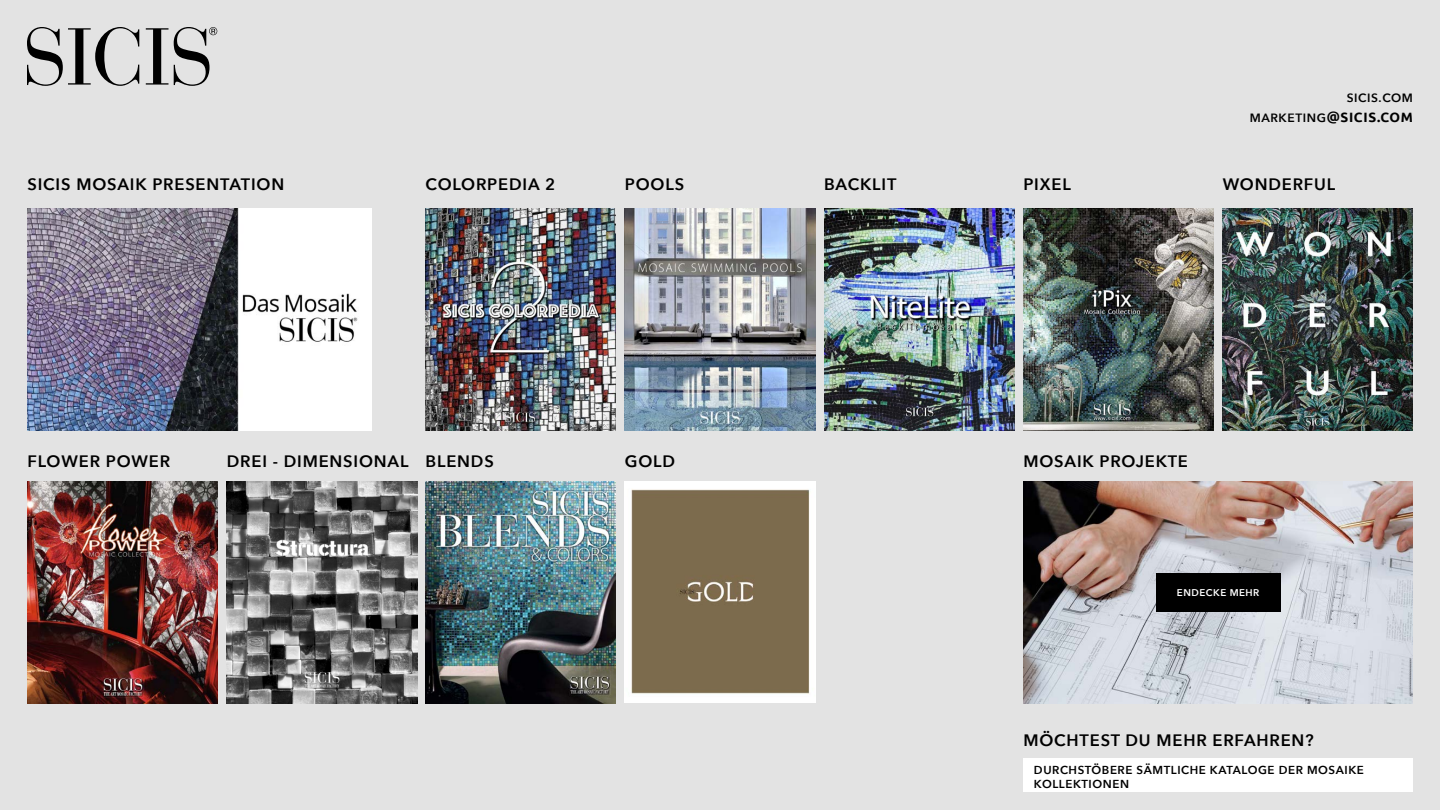
<style>
.page{position:relative;width:1440px;height:810px;background:#e3e3e3}
.page>*{position:absolute;margin:0;border:0;box-sizing:border-box;transform-origin:0 0}
.t1{font:600 16.5px "Avenir Next";letter-spacing:.05em;color:#000}
.t2{font:700 13.5px "Ubuntu";letter-spacing:.05em;color:#000}
.t3{font:600 12px "Avenir Next";letter-spacing:.05em;color:#000}
.t4{font:600 11.55px/13.9px "Avenir Next";letter-spacing:.05em;color:#000}
.t5{font:600 9.75px "Avenir Next";letter-spacing:.05em;color:#fff}
.s1{font-family:"Avenir Next";font-weight:600;font-size:12px}
</style>
<div class="page">
<img style="left:28px;top:481px;width:190px;height:222px">
<img style="left:227px;top:481px;width:190px;height:222px">
<img style="left:426px;top:481px;width:190px;height:222px">
<img style="left:426px;top:208px;width:190px;height:222px">
<img style="left:625px;top:208px;width:190px;height:222px">
<img style="left:824px;top:208px;width:190px;height:222px">
<img style="left:1023px;top:208px;width:191px;height:222px">
<img style="left:1223px;top:208px;width:190px;height:222px">
<svg style="left:27px;top:27px;width:112px;height:59px"></svg>
<svg style="left:146px;top:27px;width:71px;height:59px"></svg>
<img style="left:625px;top:481px;width:190px;height:222px">
<img style="left:1023px;top:481px;width:390px;height:222px">
<div style="left:1156px;top:573px;width:125px;height:38px;background:#000"></div>
<div style="left:1023px;top:758px;width:390px;height:34px;background:#fff"></div>
<img style="left:27px;top:208px;width:344px;height:222px">
<p class="t1" style="left:28px;top:170px;width:258px">SICIS MOSAIK PRESENTATION</p>
<p class="t1" style="left:426px;top:170px;width:131px">COLORPEDIA 2</p>
<p class="t3" style="left:1347px;top:87px;width:68px">SICIS.COM</p>
<p class="t2" style="left:1250px;top:109px;width:165px"><span class="s1">MARKETING</span>@SICIS.COM</p>
<p class="t1" style="left:625px;top:170px;width:61px">POOLS</p>
<p class="t1" style="left:824px;top:170px;width:74px">BACKLIT</p>
<p class="t1" style="left:1023px;top:170px;width:49px">PIXEL</p>
<p class="t1" style="left:1223px;top:170px;width:114px">WONDERFUL</p>
<p class="t1" style="left:28px;top:447px;width:144px">FLOWER POWER</p>
<p class="t1" style="left:227px;top:447px;width:269px">DREI - DIMENSIONAL BLENDS</p>
<p class="t1" style="left:625px;top:447px;width:52px">GOLD</p>
<p class="t1" style="left:1023px;top:447px;width:166px">MOSAIK PROJEKTE</p>
<p class="t5" style="left:1177px;top:584px;width:84px">ENDECKE MEHR</p>
<p class="t1" style="left:1023px;top:726px;width:292px">MÖCHTEST DU MEHR ERFAHREN?</p>
<p class="t4" style="left:1034px;top:763px;width:332px">DURCHSTÖBERE SÄMTLICHE KATALOGE DER MOSAIKE<br>KOLLEKTIONEN</p>
</div>
